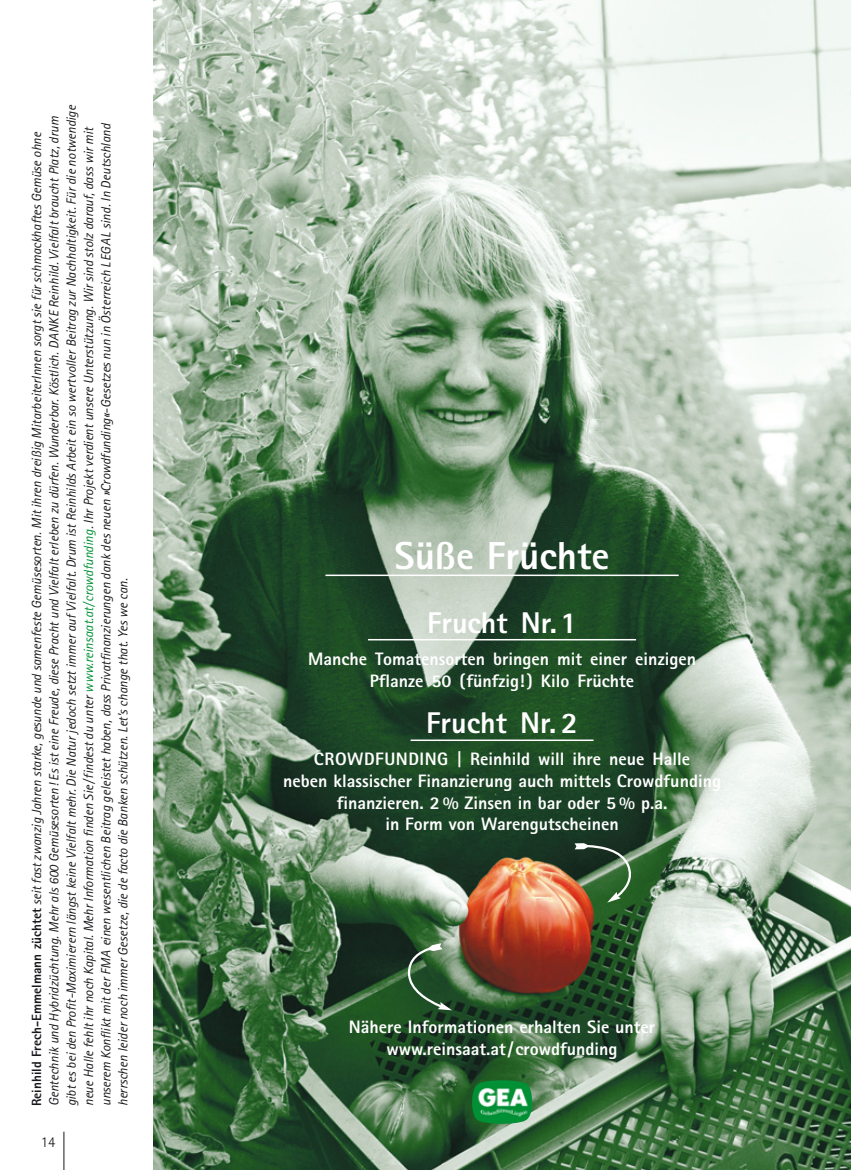
<style>
.page{position:relative;width:851px;height:1170px;background:#fff}
.page>*{position:absolute;margin:0;border:0;box-sizing:border-box;transform-origin:0 0}
.t1{font:800 39px "Rotis Sans Serif";color:#fff}
.t2{font:800 30px "Rotis Sans Serif";color:#fff}
.t3{font:800 18px/21.6px "Rotis Sans Serif";color:#fff;text-align:center}
.t4{font:300 15px "Rotis Sans Serif";color:#1a171c}
.t5{font:italic 13.35px/17.2px "Rotis Sans Serif";color:#1a171c}
.s1{font-weight:800;font-style:normal}
.s2{color:#009036}
</style>
<div class="page">
<hr style="left:64px;top:1131px;width:1px;height:38px;background:#1a171c">
<img style="left:153px;top:0;width:697px;height:1169px">
<img style="left:472px;top:1080px;width:53px;height:21px">
<hr style="left:410px;top:739px;width:183px;height:2px;background:#fff">
<hr style="left:368px;top:639px;width:268px;height:1px;background:#fff">
<hr style="left:325px;top:574px;width:353px;height:2px;background:#fff">
<svg style="left:574px;top:843px;width:62px;height:59px;background:#4d6745"></svg>
<svg style="left:406px;top:943px;width:46px;height:67px;background:#426946"></svg>
<p class="t5" style="left:29px;top:1105px;width:1002px;rotate:-90deg"><span class="s1">Reinhild Frech-Emmelmann züchtet</span> seit fast zwanzig Jahren starke, gesunde und samenfeste Gemüsesorten. Mit ihren dreißig MitarbeiterInnen sorgt sie für schmackhaftes Gemüse ohne Gentechnik und Hybridzüchtung. Mehr als 600 Gemüsesorten! Es ist eine Freude, diese Pracht und Vielfalt erleben zu dürfen. Wunderbar. Köstlich. DANKE Reinhild. Vielfalt braucht Platz, drum gibt es bei den Profit-Maximierern längst keine Vielfalt mehr. Die Natur jedoch setzt immer auf Vielfalt. Drum ist Reinhilds Arbeit ein so wertvoller Beitrag zur Nachhaltigkeit. Für die notwendige neue Halle fehlt ihr noch Kapital. Mehr Information finden Sie/findest du unter <span class="s2">www.reinsaat.at/crowdfunding</span>. Ihr Projekt verdient unsere Unterstützung. Wir sind stolz darauf, dass wir mit unserem Konflikt mit der FMA einen wesentlichen Beitrag geleistet haben, dass Privatfinanzierungen dank des neuen »Crowdfunding«-Gesetzes nun in Österreich LEGAL sind. In Deutschland herrschen leider noch immer Gesetze, die de facto die Banken schützen. Let’s change that. Yes we can.</p>
<p class="t4" style="left:41px;top:1136px;width:16px">14</p>
<h1 class="t1" style="left:394px;top:541px;width:216px">Süße Früchte</h1>
<h2 class="t2" style="left:427px;top:612px;width:152px">Frucht Nr.1</h2>
<h3 class="t3" style="left:308px;top:649px;width:389px">Manche Tomatensorten bringen mit einer einzigen<br>Pflanze 50 (fünfzig!) Kilo Früchte</h3>
<h2 class="t2" style="left:426px;top:712px;width:153px">Frucht Nr. 2</h2>
<h3 class="t3" style="left:283px;top:750px;width:439px">CROWDFUNDING | Reinhild will ihre neue Halle<br>neben klassischer Finanzierung auch mittels Crowdfunding finanzieren. 2 % Zinsen in bar oder 5 % p.a.<br>in Form von Warengutscheinen</h3>
<h3 class="t3" style="left:349px;top:1018px;width:308px">Nähere Informationen erhalten Sie unter www.reinsaat.at/crowdfunding</h3>
</div>
